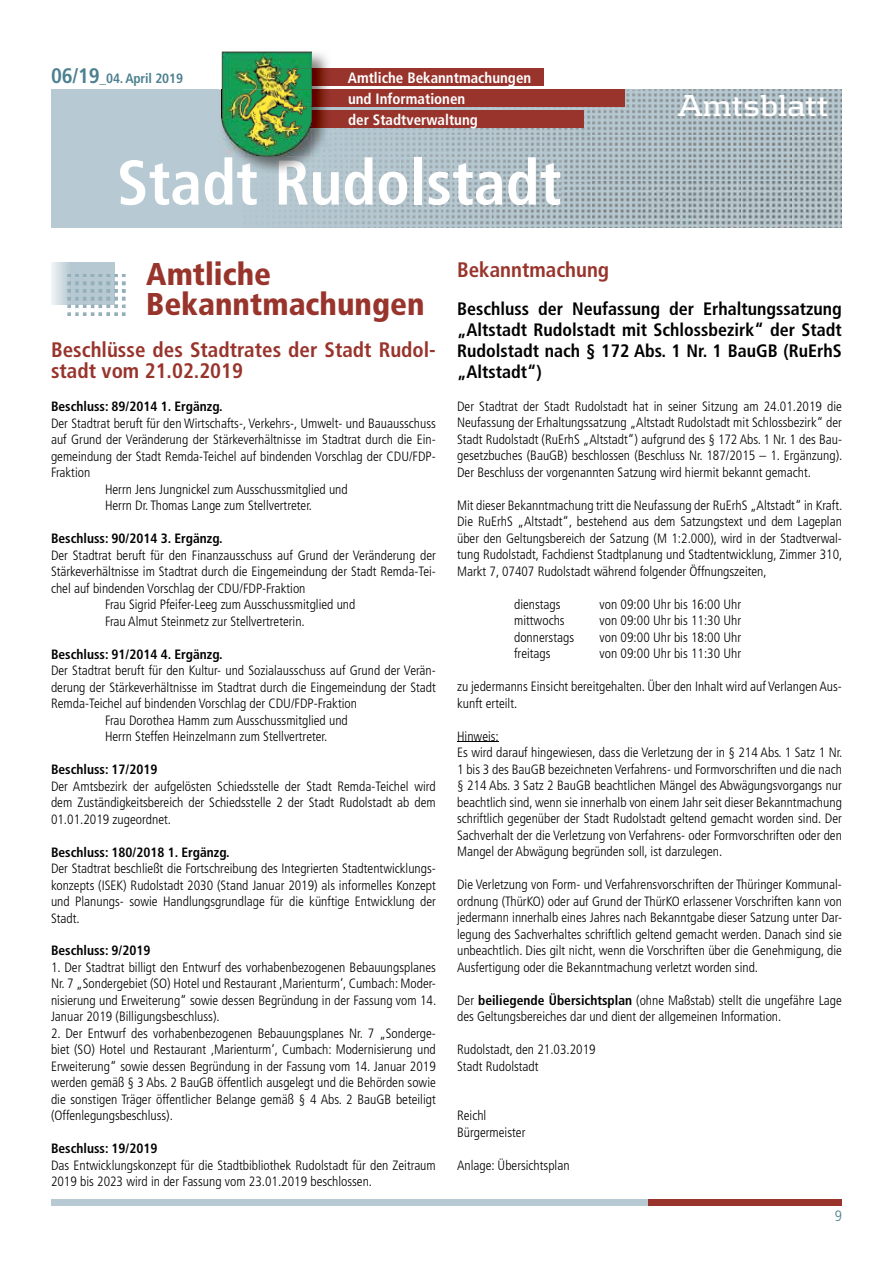
<style>
.page{position:relative;width:893px;height:1263px;background:#fff}
.page>*{position:absolute;margin:0;border:0;box-sizing:border-box;transform-origin:0 0}
.t1{font:700 condensed 63px "Frutiger LT Std";color:#fff}
.t2{font:900 condensed 31.5px/30px "Frutiger LT Std";color:#98342c}
.t3{font:700 31.5px "Kontrapunkt";letter-spacing:-.01em;color:#fff}
.t4{font:700 condensed 21px/21px "Frutiger LT Std";color:#98342c}
.t5{font:700 condensed 18px/21px "Frutiger LT Std";color:#000;text-align:justify}
.t6{font:700 condensed 15px "Frutiger LT Std";color:#fff}
.t7{font:300 condensed 15px "Frutiger LT Std";color:#4c8090}
.t8{font:300 condensed 13.5px/16.5px "Frutiger LT Std";color:#000;text-align:justify}
.t9{font:700 condensed 13.5px "Frutiger LT Std";color:#000}
.t10{font:700 condensed 13.5px "Frutiger LT Std";letter-spacing:-.01em;color:#4c8090}
.s1{font-size:21px}
.s2{font-weight:700}
</style>
<div class="page">
<div style="left:51px;top:1199px;width:600px;height:6px;background:#b7c9d2"></div>
<div style="left:649px;top:1199px;width:193px;height:6px;background:#98342c"></div>
<svg style="left:51px;top:262px;width:64px;height:43px"></svg>
<img style="left:64px;top:274px;width:62px;height:41px">
<div style="left:51px;top:90px;width:791px;height:138px;background:#b7c9d2"></div>
<img style="left:331px;top:107px;width:260px;height:29px">
<img style="left:592px;top:90px;width:250px;height:46px">
<img style="left:334px;top:137px;width:206px;height:20px">
<img style="left:542px;top:136px;width:300px;height:92px">
<img style="left:279px;top:205px;width:263px;height:23px">
<img style="left:296px;top:157px;width:264px;height:48px">
<img style="left:331px;top:128px;width:146px;height:1px">
<div style="left:282px;top:111px;width:302px;height:17px;background:#98342c"></div>
<div style="left:284px;top:90px;width:340px;height:17px;background:#98342c"></div>
<div style="left:284px;top:69px;width:259px;height:17px;background:#98342c"></div>
<img style="left:219px;top:51px;width:112px;height:39px">
<img style="left:221px;top:90px;width:21px;height:67px">
<img style="left:287px;top:107px;width:44px;height:50px">
<img style="left:219px;top:157px;width:23px;height:19px">
<img style="left:242px;top:157px;width:89px;height:19px">
<img style="left:312px;top:111px;width:19px;height:3px">
<img style="left:312px;top:114px;width:19px;height:14px">
<img style="left:312px;top:69px;width:19px;height:17px">
<img style="left:222px;top:52px;width:90px;height:104px">
<svg style="left:290px;top:128px;width:41px;height:1px"></svg>
<img style="left:290px;top:114px;width:22px;height:14px">
<img style="left:284px;top:90px;width:28px;height:17px">
<img style="left:293px;top:92px;width:19px;height:12px">
<svg style="left:293px;top:86px;width:38px;height:6px"></svg>
<img style="left:293px;top:72px;width:19px;height:14px">
<hr style="left:457px;top:742px;width:41px;height:1px;background:#000">
<p class="t10" style="left:51px;top:71px;width:134px"><span class="s1">06/19</span>_04. April 2019</p>
<p class="t6" style="left:348px;top:69px;width:185px">Amtliche Bekanntmachungen</p>
<p class="t6" style="left:348px;top:90px;width:119px">und Informationen</p>
<p class="t6" style="left:348px;top:111px;width:131px">der Stadtverwaltung</p>
<h1 class="t1" style="left:117px;top:145px;width:446px">Stadt Rudolstadt</h1>
<h2 class="t3" style="left:678px;top:87px;width:153px">Amtsblatt</h2>
<h2 class="t2" style="left:146px;top:259px;width:280px">Amtliche<br>Bekanntmachungen</h2>
<h3 class="t4" style="left:51px;top:339px;width:386px">Beschlüsse des Stadtrates der Stadt Rudol&shy;stadt vom 21.02.2019</h3>
<p class="t9" style="left:51px;top:398px;width:173px">Beschluss: 89/2014 1. Ergänzg.</p>
<p class="t8" style="left:51px;top:415px;width:386px">Der Stadtrat beruft für den Wirtschafts-, Verkehrs-, Umwelt- und Bauausschuss</p>
<p class="t8" style="left:51px;top:431px;width:386px">auf Grund der Veränderung der Stärkeverhältnisse im Stadtrat durch die Ein-</p>
<p class="t8" style="left:51px;top:448px;width:386px">gemeindung der Stadt Remda-Teichel auf bindenden Vorschlag der CDU/FDP-</p>
<p class="t8" style="left:51px;top:464px;width:41px">Fraktion</p>
<p class="t8" style="left:105px;top:481px;width:244px">Herrn Jens Jungnickel zum Ausschussmitglied und</p>
<p class="t8" style="left:105px;top:497px;width:209px">Herrn Dr. Thomas Lange zum Stellvertreter.</p>
<p class="t9" style="left:51px;top:530px;width:173px">Beschluss: 90/2014 3. Ergänzg.</p>
<p class="t8" style="left:51px;top:547px;width:386px">Der Stadtrat beruft für den Finanzausschuss auf Grund der Veränderung der</p>
<p class="t8" style="left:51px;top:563px;width:386px">Stärkeverhältnisse im Stadtrat durch die Eingemeindung der Stadt Remda-Tei-</p>
<p class="t8" style="left:51px;top:580px;width:256px">chel auf bindenden Vorschlag der CDU/FDP-Fraktion</p>
<p class="t8" style="left:105px;top:596px;width:252px">Frau Sigrid Pfeifer-Leeg zum Ausschussmitglied und</p>
<p class="t8" style="left:105px;top:613px;width:201px">Frau Almut Steinmetz zur Stellvertreterin.</p>
<p class="t9" style="left:51px;top:646px;width:173px">Beschluss: 91/2014 4. Ergänzg.</p>
<p class="t8" style="left:51px;top:662px;width:386px">Der Stadtrat beruft für den Kultur- und Sozialausschuss auf Grund der Verän-</p>
<p class="t8" style="left:51px;top:679px;width:386px">derung der Stärkeverhältnisse im Stadtrat durch die Eingemeindung der Stadt</p>
<p class="t8" style="left:51px;top:695px;width:308px">Remda-Teichel auf bindenden Vorschlag der CDU/FDP-Fraktion</p>
<p class="t8" style="left:105px;top:712px;width:244px">Frau Dorothea Hamm zum Ausschussmitglied und</p>
<p class="t8" style="left:105px;top:728px;width:224px">Herrn Steffen Heinzelmann zum Stellvertreter.</p>
<p class="t9" style="left:51px;top:761px;width:108px">Beschluss: 17/2019</p>
<p class="t8" style="left:51px;top:778px;width:386px">Der Amtsbezirk der aufgelösten Schiedsstelle der Stadt Remda-Teichel wird dem Zuständigkeitsbereich der Schiedsstelle 2 der Stadt Rudolstadt ab dem 01.01.2019 zugeordnet.</p>
<p class="t9" style="left:51px;top:844px;width:180px">Beschluss: 180/2018 1. Ergänzg.</p>
<p class="t8" style="left:51px;top:860px;width:386px">Der Stadtrat beschließt die Fortschreibung des Integrierten Stadtentwicklungs&shy;konzepts (ISEK) Rudolstadt 2030 (Stand Januar 2019) als informelles Konzept und Planungs- sowie Handlungsgrundlage für die künftige Entwicklung der Stadt.</p>
<p class="t9" style="left:51px;top:943px;width:101px">Beschluss: 9/2019</p>
<p class="t8" style="left:51px;top:959px;width:387px">1. Der Stadtrat billigt den Entwurf des vorhabenbezogenen Bebauungsplanes Nr. 7 „Sondergebiet (SO) Hotel und Restaurant ‚Marienturm‘, Cumbach: Moder&shy;nisierung und Erweiterung“ sowie dessen Begründung in der Fassung vom 14.<br>Januar 2019 (Billigungsbeschluss).</p>
<p class="t8" style="left:51px;top:1025px;width:386px">2. Der Entwurf des vorhabenbezogenen Bebauungsplanes Nr. 7 „Sonderge&shy;biet (SO) Hotel und Restaurant ‚Marienturm‘, Cumbach: Modernisierung und Erweiterung“ sowie dessen Begründung in der Fassung vom 14. Januar 2019 werden gemäß § 3 Abs. 2 BauGB öffentlich ausgelegt und die Behörden sowie die sonstigen Träger öffentlicher Belange gemäß § 4 Abs. 2 BauGB beteiligt (Offenlegungsbeschluss).</p>
<p class="t9" style="left:51px;top:1141px;width:108px">Beschluss: 19/2019</p>
<p class="t8" style="left:51px;top:1157px;width:386px">Das Entwicklungskonzept für die Stadtbibliothek Rudolstadt für den Zeitraum<br>2019 bis 2023 wird in der Fassung vom 23.01.2019 beschlossen.</p>
<h3 class="t4" style="left:457px;top:259px;width:154px">Bekanntmachung</h3>
<h3 class="t5" style="left:457px;top:298px;width:386px">Beschluss der Neufassung der Erhaltungssatzung „Altstadt Rudolstadt mit Schlossbezirk“ der Stadt Rudolstadt nach § 172 Abs. 1 Nr. 1 BauGB (RuErhS „Altstadt“)</h3>
<p class="t8" style="left:457px;top:398px;width:387px">Der Stadtrat der Stadt Rudolstadt hat in seiner Sitzung am 24.01.2019 die Neufassung der Erhaltungssatzung „Altstadt Rudolstadt mit Schlossbezirk“ der Stadt Rudolstadt (RuErhS „Altstadt“) aufgrund des § 172 Abs. 1 Nr. 1 des Bau&shy;gesetzbuches (BauGB) beschlossen (Beschluss Nr. 187/2015 – 1. Ergänzung).<br>Der Beschluss der vorgenannten Satzung wird hiermit bekannt gemacht.</p>
<p class="t8" style="left:457px;top:497px;width:387px">Mit dieser Bekanntmachung tritt die Neufassung der RuErhS „Altstadt“ in Kraft.<br>Die RuErhS „Altstadt“, bestehend aus dem Satzungstext und dem Lageplan über den Geltungsbereich der Satzung (M 1:2.000), wird in der Stadtverwal&shy;tung Rudolstadt, Fachdienst Stadtplanung und Stadtentwicklung, Zimmer 310, Markt 7, 07407 Rudolstadt während folgender Öffnungszeiten,</p>
<p class="t8" style="left:514px;top:596px;width:48px">dienstags</p>
<p class="t8" style="left:600px;top:596px;width:143px">von 09:00 Uhr bis 16:00 Uhr</p>
<p class="t8" style="left:514px;top:612px;width:52px">mittwochs</p>
<p class="t8" style="left:600px;top:612px;width:143px">von 09:00 Uhr bis 11:30 Uhr</p>
<p class="t8" style="left:514px;top:629px;width:62px">donnerstags</p>
<p class="t8" style="left:600px;top:629px;width:143px">von 09:00 Uhr bis 18:00 Uhr</p>
<p class="t8" style="left:514px;top:645px;width:38px">freitags</p>
<p class="t8" style="left:600px;top:645px;width:143px">von 09:00 Uhr bis 11:30 Uhr</p>
<p class="t8" style="left:457px;top:678px;width:386px">zu jedermanns Einsicht bereitgehalten. Über den Inhalt wird auf Verlangen Aus&shy;kunft erteilt.</p>
<p class="t8" style="left:457px;top:728px;width:387px;text-align:left">Hinweis:<br>Es wird darauf hingewiesen, dass die Verletzung der in § 214 Abs. 1 Satz 1 Nr.<br>1 bis 3 des BauGB bezeichneten Verfahrens- und Formvorschriften und die nach § 214 Abs. 3 Satz 2 BauGB beachtlichen Mängel des Abwägungsvorgangs nur beachtlich sind, wenn sie innerhalb von einem Jahr seit dieser Bekanntmachung schriftlich gegenüber der Stadt Rudolstadt geltend gemacht worden sind. Der Sachverhalt der die Verletzung von Verfahrens- oder Formvorschriften oder den Mangel der Abwägung begründen soll, ist darzulegen.</p>
<p class="t8" style="left:457px;top:876px;width:386px">Die Verletzung von Form- und Verfahrensvorschriften der Thüringer Kommunal&shy;ordnung (ThürKO) oder auf Grund der ThürKO erlassener Vorschriften kann von jedermann innerhalb eines Jahres nach Bekanntgabe dieser Satzung unter Dar&shy;legung des Sachverhaltes schriftlich geltend gemacht werden. Danach sind sie unbeachtlich. Dies gilt nicht, wenn die Vorschriften über die Genehmigung, die Ausfertigung oder die Bekanntmachung verletzt worden sind.</p>
<p class="t8" style="left:457px;top:992px;width:386px">Der <span class="s2">beiliegende Übersichtsplan</span> (ohne Maßstab) stellt die ungefähre Lage des Geltungsbereiches dar und dient der allgemeinen Information.</p>
<p class="t8" style="left:457px;top:1041px;width:140px">Rudolstadt, den 21.03.2019<br>Stadt Rudolstadt</p>
<p class="t8" style="left:457px;top:1107px;width:70px">Reichl<br>Bürgermeister</p>
<p class="t8" style="left:457px;top:1157px;width:114px">Anlage: Übersichtsplan</p>
<p class="t7" style="left:835px;top:1208px;width:9px">9</p>
</div>
